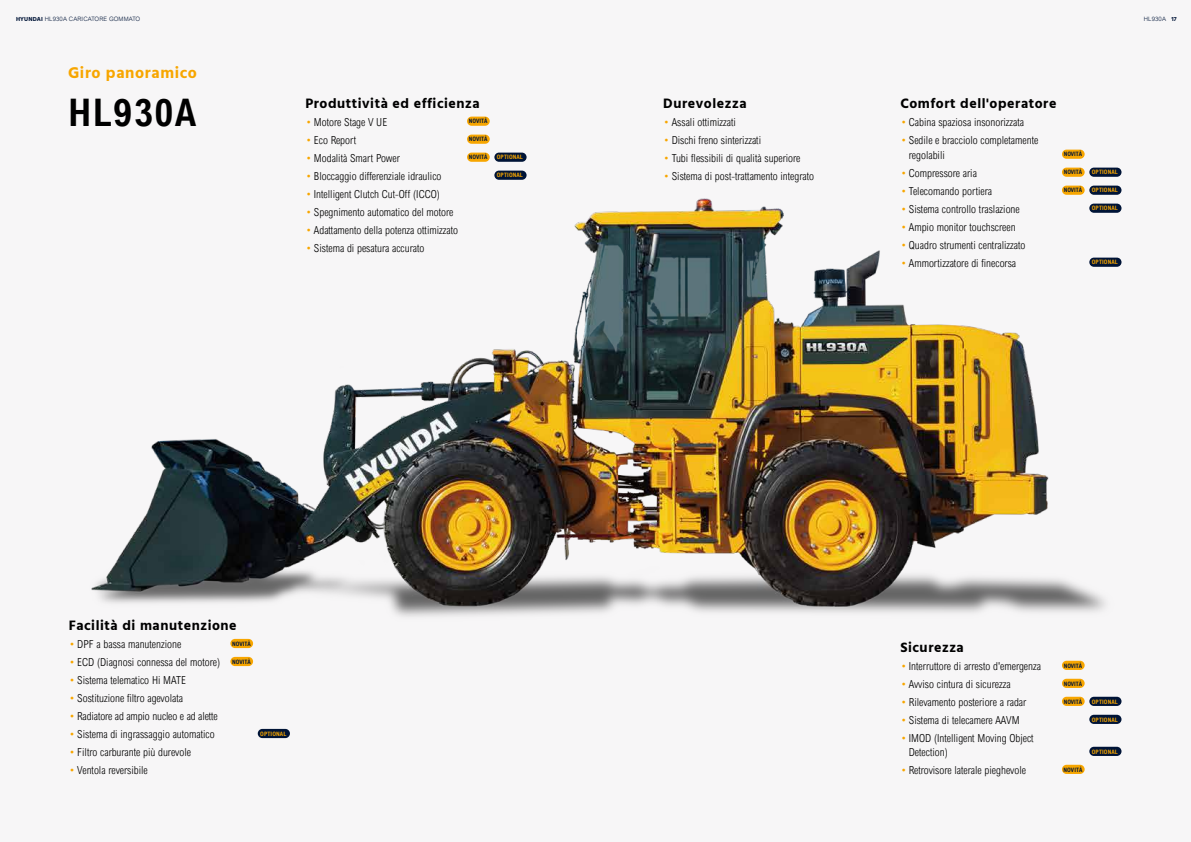
<style>
.page{position:relative;width:1191px;height:842px;background:#f7f6f7}
.page>*{position:absolute;margin:0;border:0;box-sizing:border-box;transform-origin:0 0}
.t1{font:700 condensed 38px "Arial";letter-spacing:.04em;color:#000}
.t2{font:700 16px "Hind";letter-spacing:.04em;color:#f7a600}
.t3{font:700 14px "Hind";letter-spacing:.04em;color:#000}
.t4{font:300 condensed 11px/14px "Arial";color:#000}
.t5{font:700 condensed 6px "Arial";letter-spacing:.02em;color:#f7a600}
.t6{font:700 condensed 6px "Arial";color:#001437}
.t7{font:300 6px "Arial";letter-spacing:.02em;color:#001437}
.s1{font-family:"Hind";font-weight:700}
.s2{color:#f7a600}
</style>
<div class="page">
<img style="left:91px;top:178px;width:1029px;height:521px">
<div style="left:1062px;top:661px;width:22px;height:9px;background:#f7a600;border-radius:5px"></div>
<div style="left:1062px;top:679px;width:22px;height:9px;background:#f7a600;border-radius:5px"></div>
<div style="left:1062px;top:697px;width:22px;height:9px;background:#f7a600;border-radius:5px"></div>
<div style="left:1089px;top:697px;width:32px;height:9px;background:#001437;border-radius:5px"></div>
<div style="left:1089px;top:715px;width:32px;height:9px;background:#001437;border-radius:5px"></div>
<div style="left:1089px;top:747px;width:32px;height:9px;background:#001437;border-radius:5px"></div>
<div style="left:1062px;top:765px;width:22px;height:9px;background:#f7a600;border-radius:5px"></div>
<div style="left:230px;top:639px;width:23px;height:9px;background:#f7a600;border-radius:5px"></div>
<div style="left:230px;top:657px;width:23px;height:9px;background:#f7a600;border-radius:5px"></div>
<div style="left:258px;top:729px;width:32px;height:9px;background:#001437;border-radius:5px"></div>
<div style="left:467px;top:117px;width:23px;height:9px;background:#f7a600;border-radius:5px"></div>
<div style="left:467px;top:135px;width:23px;height:9px;background:#f7a600;border-radius:5px"></div>
<div style="left:467px;top:153px;width:23px;height:9px;background:#f7a600;border-radius:5px"></div>
<div style="left:494px;top:153px;width:32px;height:9px;background:#001437;border-radius:5px"></div>
<div style="left:494px;top:171px;width:32px;height:9px;background:#001437;border-radius:5px"></div>
<div style="left:1062px;top:150px;width:22px;height:9px;background:#f7a600;border-radius:5px"></div>
<div style="left:1062px;top:168px;width:22px;height:9px;background:#f7a600;border-radius:5px"></div>
<div style="left:1089px;top:168px;width:32px;height:9px;background:#001437;border-radius:5px"></div>
<div style="left:1062px;top:186px;width:22px;height:9px;background:#f7a600;border-radius:5px"></div>
<div style="left:1089px;top:186px;width:32px;height:9px;background:#001437;border-radius:5px"></div>
<div style="left:1089px;top:204px;width:32px;height:9px;background:#001437;border-radius:5px"></div>
<div style="left:1089px;top:258px;width:32px;height:9px;background:#001437;border-radius:5px"></div>
<p class="t7" style="left:16px;top:15px;width:126px"><span class="s1">HYUNDAI</span> HL930A CARICATORE GOMMATO</p>
<p class="t7" style="left:1143px;top:15px;width:35px">HL930A <span class="s1">17</span></p>
<h2 class="t2" style="left:68px;top:63px;width:130px">Giro panoramico</h2>
<h1 class="t1" style="left:68px;top:92px;width:129px">HL930A</h1>
<p class="t3" style="left:305px;top:95px;width:176px">Produttività ed efficienza</p>
<p class="t4" style="left:305px;top:115px;width:83px"><span class="s2">•</span> Motore Stage V UE</p>
<p class="t6" style="left:469px;top:118px;width:20px">NOVITÀ</p>
<p class="t4" style="left:305px;top:133px;width:52px"><span class="s2">•</span> Eco Report</p>
<p class="t6" style="left:469px;top:136px;width:20px">NOVITÀ</p>
<p class="t4" style="left:305px;top:151px;width:96px"><span class="s2">•</span> Modalità Smart Power</p>
<p class="t6" style="left:469px;top:154px;width:20px">NOVITÀ</p>
<p class="t5" style="left:497px;top:154px;width:28px">OPTIONAL</p>
<p class="t4" style="left:305px;top:169px;width:138px"><span class="s2">•</span> Bloccaggio differenziale idraulico</p>
<p class="t5" style="left:497px;top:172px;width:28px">OPTIONAL</p>
<p class="t4" style="left:305px;top:187px;width:136px"><span class="s2">•</span> Intelligent Clutch Cut-Off (ICCO)</p>
<p class="t4" style="left:305px;top:205px;width:150px"><span class="s2">•</span> Spegnimento automatico del motore</p>
<p class="t4" style="left:305px;top:223px;width:154px"><span class="s2">•</span> Adattamento della potenza ottimizzato</p>
<p class="t4" style="left:305px;top:241px;width:121px"><span class="s2">•</span> Sistema di pesatura accurato</p>
<p class="t3" style="left:69px;top:617px;width:169px">Facilità di manutenzione</p>
<p class="t4" style="left:69px;top:637px;width:114px"><span class="s2">•</span> DPF a bassa manutenzione</p>
<p class="t6" style="left:232px;top:640px;width:20px">NOVITÀ</p>
<p class="t4" style="left:69px;top:655px;width:183px"><span class="s2">•</span> ECD (Diagnosi connessa del motore) <sup>NOVITÀ</sup></p>
<p class="t4" style="left:69px;top:673px;width:119px"><span class="s2">•</span> Sistema telematico Hi MATE</p>
<p class="t4" style="left:69px;top:691px;width:116px"><span class="s2">•</span> Sostituzione filtro agevolata</p>
<p class="t4" style="left:69px;top:709px;width:150px"><span class="s2">•</span> Radiatore ad ampio nucleo e ad alette</p>
<p class="t4" style="left:69px;top:727px;width:147px"><span class="s2">•</span> Sistema di ingrassaggio automatico</p>
<p class="t5" style="left:260px;top:730px;width:28px">OPTIONAL</p>
<p class="t4" style="left:69px;top:745px;width:124px"><span class="s2">•</span> Filtro carburante più durevole</p>
<p class="t4" style="left:69px;top:763px;width:81px"><span class="s2">•</span> Ventola reversibile</p>
<p class="t3" style="left:663px;top:95px;width:85px">Durevolezza</p>
<p class="t4" style="left:663px;top:115px;width:74px"><span class="s2">•</span> Assali ottimizzati</p>
<p class="t4" style="left:663px;top:133px;width:99px"><span class="s2">•</span> Dischi freno sinterizzati</p>
<p class="t4" style="left:663px;top:151px;width:139px"><span class="s2">•</span> Tubi flessibili di qualità superiore</p>
<p class="t4" style="left:663px;top:169px;width:152px"><span class="s2">•</span> Sistema di post-trattamento integrato</p>
<p class="t3" style="left:900px;top:95px;width:158px">Comfort dell'operatore</p>
<p class="t4" style="left:900px;top:115px;width:125px"><span class="s2">•</span> Cabina spaziosa insonorizzata</p>
<p class="t4" style="left:909px;top:132px;width:131px;line-height:15px;text-indent:-9px"><span class="s2">•</span> Sedile e bracciolo completamente regolabili</p>
<p class="t6" style="left:1063px;top:151px;width:20px">NOVITÀ</p>
<p class="t4" style="left:900px;top:166px;width:78px"><span class="s2">•</span> Compressore aria</p>
<p class="t6" style="left:1063px;top:169px;width:20px">NOVITÀ</p>
<p class="t5" style="left:1091px;top:169px;width:28px">OPTIONAL</p>
<p class="t4" style="left:900px;top:184px;width:93px"><span class="s2">•</span> Telecomando portiera</p>
<p class="t6" style="left:1063px;top:187px;width:20px">NOVITÀ</p>
<p class="t5" style="left:1091px;top:187px;width:28px">OPTIONAL</p>
<p class="t4" style="left:900px;top:202px;width:121px"><span class="s2">•</span> Sistema controllo traslazione</p>
<p class="t5" style="left:1091px;top:205px;width:28px">OPTIONAL</p>
<p class="t4" style="left:900px;top:220px;width:117px"><span class="s2">•</span> Ampio monitor touchscreen</p>
<p class="t4" style="left:900px;top:238px;width:127px"><span class="s2">•</span> Quadro strumenti centralizzato</p>
<p class="t4" style="left:900px;top:256px;width:117px"><span class="s2">•</span> Ammortizzatore di finecorsa</p>
<p class="t5" style="left:1091px;top:259px;width:28px">OPTIONAL</p>
<p class="t3" style="left:900px;top:639px;width:65px">Sicurezza</p>
<p class="t4" style="left:900px;top:659px;width:142px"><span class="s2">•</span> Interruttore di arresto d'emergenza</p>
<p class="t6" style="left:1063px;top:662px;width:20px">NOVITÀ</p>
<p class="t4" style="left:900px;top:677px;width:112px"><span class="s2">•</span> Avviso cintura di sicurezza</p>
<p class="t6" style="left:1063px;top:680px;width:20px">NOVITÀ</p>
<p class="t4" style="left:900px;top:695px;width:127px"><span class="s2">•</span> Rilevamento posteriore a radar</p>
<p class="t6" style="left:1063px;top:698px;width:20px">NOVITÀ</p>
<p class="t5" style="left:1091px;top:698px;width:28px">OPTIONAL</p>
<p class="t4" style="left:900px;top:713px;width:121px"><span class="s2">•</span> Sistema di telecamere AAVM</p>
<p class="t5" style="left:1091px;top:716px;width:28px">OPTIONAL</p>
<p class="t4" style="left:909px;top:731px;width:126px;text-indent:-9px"><span class="s2">•</span> IMOD (Intelligent Moving Object<br>Detection)</p>
<p class="t5" style="left:1091px;top:748px;width:28px">OPTIONAL</p>
<p class="t4" style="left:900px;top:763px;width:127px"><span class="s2">•</span> Retrovisore laterale pieghevole</p>
<p class="t6" style="left:1063px;top:766px;width:21px">NOVITÀ</p>
</div>
